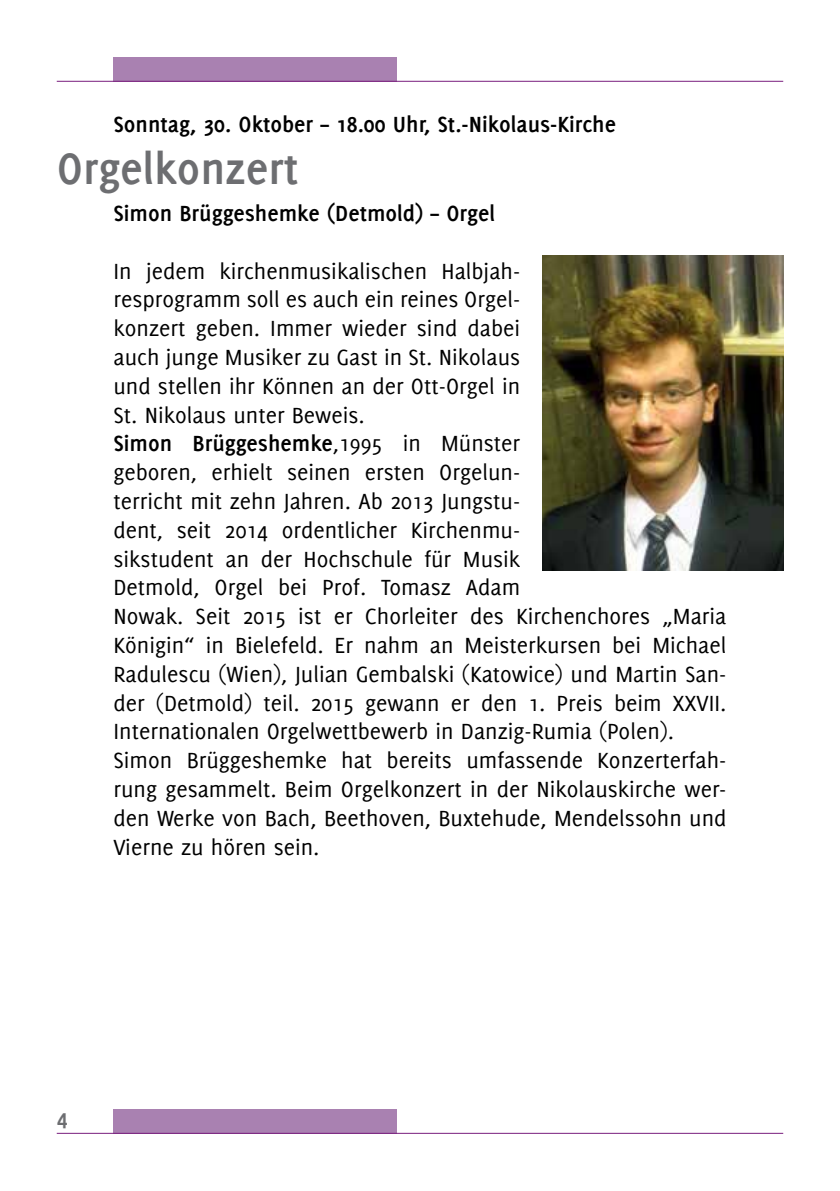
<style>
.page{position:relative;width:840px;height:1191px;background:#fff}
.page>*{position:absolute;margin:0;border:0;box-sizing:border-box;transform-origin:0 0}
.t1{font:700 48px "Delicious";color:#6d6e71}
.t2{font:24px/28.8px "Delicious";color:#000}
.t3{font:700 24px "Delicious";color:#000}
.t4{font:700 24px "Delicious";color:#6d6e71}
.s1{font-weight:700}
</style>
<div class="page">
<div style="left:113px;top:57px;width:284px;height:24px;background:#a981b1"></div>
<hr style="left:57px;top:81px;width:725px;height:1px;background:#781d7d">
<div style="left:113px;top:1108px;width:284px;height:25px;background:#a981b1"></div>
<hr style="left:57px;top:1133px;width:725px;height:1px;background:#781d7d">
<img style="left:542px;top:255px;width:240px;height:316px">
<p class="t3" style="left:113px;top:110px;width:504px">Sonntag, 30. Oktober – 18.00 Uhr, St.-Nikolaus-Kirche</p>
<h1 class="t1" style="left:57px;top:141px;width:243px">Orgelkonzert</h1>
<p class="t3" style="left:113px;top:199px;width:383px">Simon Brüggeshemke (Detmold) – Orgel</p>
<p class="t2" style="left:113px;top:256px;width:614px">In jedem kirchenmusikalischen Halbjah-<br>resprogramm soll es auch ein reines Orgel-<br>konzert geben. Immer wieder sind dabei<br>auch junge Musiker zu Gast in St. Nikolaus<br>und stellen ihr Können an der Ott-Orgel in<br>St. Nikolaus unter Beweis.<br><span class="s1">Simon Brüggeshemke</span>,1995 in Münster<br>geboren, erhielt seinen ersten Orgelun-<br>terricht mit zehn Jahren. Ab 2013 Jungstu-<br>dent, seit 2014 ordentlicher Kirchenmu-<br>sikstudent an der Hochschule für Musik<br>Detmold, Orgel bei Prof. Tomasz Adam<br>Nowak. Seit 2015 ist er Chorleiter des Kirchenchores „Maria Königin“ in Bielefeld. Er nahm an Meisterkursen bei Michael Radulescu (Wien), Julian Gembalski (Katowice) und Martin San&shy;der (Detmold) teil. 2015 gewann er den 1. Preis beim XXVII.<br>Internationalen Orgelwettbewerb in Danzig-Rumia (Polen).<br>Simon Brüggeshemke hat bereits umfassende Konzerterfah&shy;rung gesammelt. Beim Orgelkonzert in der Nikolauskirche wer&shy;den Werke von Bach, Beethoven, Buxtehude, Mendelssohn und Vierne zu hören sein.</p>
<p class="t4" style="left:57px;top:1103px;width:12px">4</p>
</div>
